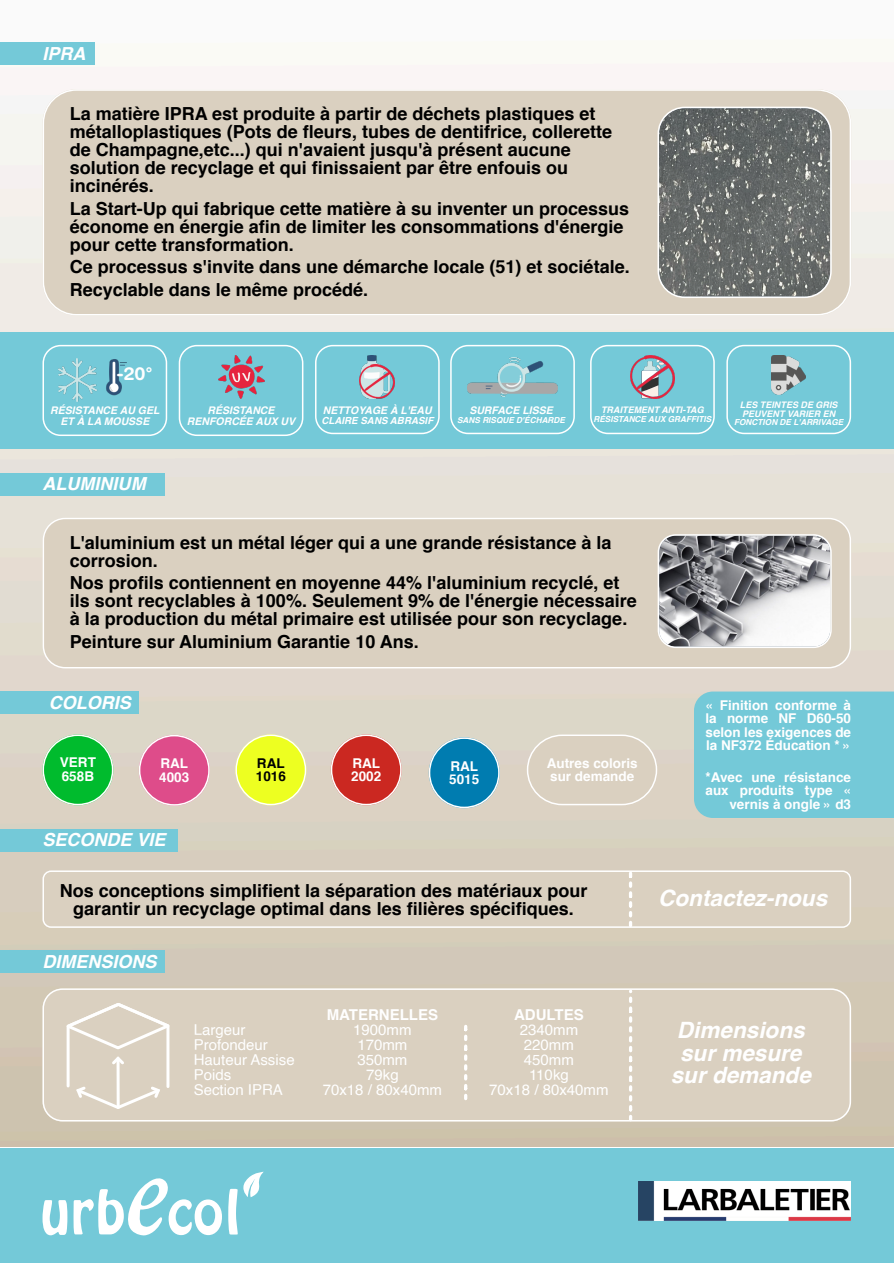
<style>
.page{position:relative;width:894px;height:1263px;background:#fff}
.page>*{position:absolute;margin:0;border:0;box-sizing:border-box;transform-origin:0 0}
.t1{font:italic 700 22.5px/22.5px "Helvetica";color:#fff;text-align:center}
.t2{font:700 18px/18px "Helvetica";color:#000}
.t3{font:italic 700 18px "Helvetica";color:#fff}
.t4{font:700 18px "Helvetica Rounded";color:#fff}
.t5{font:15px/15px "Helvetica";color:#fff;text-align:center}
.t6{font:700 15px "Helvetica";color:#fff}
.t7{font:700 13.5px/13.5px "Helvetica";color:#fff}
.t8{font:700 13.5px/13.5px "Helvetica";color:#000}
.t9{font:italic 700 10.5px/10.5px "Helvetica";color:#fff;text-align:center}
.t10{font:italic 700 9.75px "Helvetica";color:#fff}
.t11{font:italic 700 9px/9px "Helvetica";color:#fff}
.t12{font:italic 700 8.25px "Helvetica";color:#fff}
</style>
<div class="page">
<div style="left:0;top:1148px;width:893px;height:115px;background:#74c9d8"></div>
<img style="left:638px;top:1181px;width:212px;height:40px">
<svg style="left:42px;top:1200px;width:25px;height:35px"></svg>
<svg style="left:73px;top:1178px;width:149px;height:57px"></svg>
<svg style="left:228px;top:1172px;width:36px;height:62px"></svg>
<div style="left:0;top:950px;width:165px;height:23px;background:#74c9d8"></div>
<div style="left:0;top:829px;width:178px;height:22px;background:#74c9d8"></div>
<svg style="left:42px;top:870px;width:808px;height:58px;background:#dbd2c3"></svg>
<svg style="left:628px;top:873px;width:4px;height:53px"></svg>
<svg style="left:428px;top:737px;width:71px;height:71px;background:#3f97b9"></svg>
<svg style="left:526px;top:734px;width:131px;height:71px;background:#dcd2c3"></svg>
<svg style="left:235px;top:734px;width:71px;height:71px;background:#eaf552"></svg>
<div style="left:693px;top:691px;width:200px;height:127px;background:#74c9d8"></div>
<svg style="left:139px;top:735px;width:71px;height:71px;background:#df749e"></svg>
<svg style="left:42px;top:734px;width:71px;height:71px;background:#3fc45b"></svg>
<svg style="left:330px;top:734px;width:71px;height:71px;background:#d15a52"></svg>
<div style="left:0;top:691px;width:139px;height:23px;background:#74c9d8"></div>
<div style="left:43px;top:518px;width:807px;height:150px;background:#dad0c0"></div>
<svg style="left:657px;top:534px;width:174px;height:114px"></svg>
<div style="left:0;top:473px;width:165px;height:22px;background:#74c9d8"></div>
<div style="left:0;top:332px;width:893px;height:117px;background:#74c9d8"></div>
<svg style="left:726px;top:345px;width:124px;height:89px"></svg>
<svg style="left:315px;top:345px;width:124px;height:89px"></svg>
<img style="left:360px;top:355px;width:34px;height:44px">
<svg style="left:590px;top:345px;width:124px;height:89px"></svg>
<svg style="left:450px;top:345px;width:124px;height:89px"></svg>
<img style="left:467px;top:358px;width:90px;height:38px">
<svg style="left:179px;top:345px;width:124px;height:91px"></svg>
<img style="left:218px;top:355px;width:46px;height:44px">
<svg style="left:42px;top:345px;width:125px;height:91px"></svg>
<div style="left:43px;top:89px;width:807px;height:226px;background:#dad0c0"></div>
<svg style="left:657px;top:107px;width:174px;height:191px;background:#707372"></svg>
<div style="left:0;top:42px;width:95px;height:23px;background:#74c9d8"></div>
<div style="left:42px;top:988px;width:808px;height:133px;background:#dad0c0"></div>
<svg style="left:628px;top:991px;width:4px;height:129px"></svg>
<svg style="left:61px;top:1001px;width:114px;height:109px;background:#ded5c7"></svg>
<svg style="left:464px;top:1025px;width:3px;height:74px"></svg>
<p class="t3" style="left:42px;top:47px;width:45px">IPRA</p>
<p class="t2" style="left:70px;top:106px;width:544px">La matière IPRA est produite à partir de déchets plastiques et métalloplastiques (Pots de fleurs, tubes de dentifrice, collerette de Champagne,etc...) qui n'avaient jusqu'à présent aucune solution de recyclage et qui finissaient par être enfouis ou incinérés.</p>
<p class="t2" style="left:70px;top:200px;width:561px">La Start-Up qui fabrique cette matière à su inventer un processus économe en énergie afin de limiter les consommations d'énergie pour cette transformation.</p>
<p class="t2" style="left:70px;top:257px;width:561px;line-height:22.5px">Ce processus s'invite dans une démarche locale (51) et sociétale.<br>Recyclable dans le même procédé.</p>
<p class="t4" style="left:116px;top:367px;width:38px">-20°</p>
<p class="t9" style="left:50px;top:406px;width:111px">RÉSISTANCE AU GEL<br>ET À LA MOUSSE</p>
<p class="t3" style="left:43px;top:477px;width:104px">ALUMINIUM</p>
<p class="t9" style="left:187px;top:406px;width:110px">RÉSISTANCE<br>RENFORCÉE AUX UV</p>
<p class="t9" style="left:323px;top:406px;width:110px">NETTOYAGE À L'EAU</p>
<p class="t10" style="left:321px;top:417px;width:113px">CLAIRE SANS ABRASIF</p>
<p class="t9" style="left:469px;top:406px;width:85px">SURFACE LISSE</p>
<p class="t12" style="left:457px;top:417px;width:109px">SANS RISQUE D'ÉCHARDE</p>
<p class="t11" style="left:601px;top:406px;width:104px">TRAITEMENT ANTI-TAG</p>
<p class="t12" style="left:593px;top:415px;width:119px">RÉSISTANCE AUX GRAFFITIS</p>
<p class="t2" style="left:70px;top:534px;width:543px">L'aluminium est un métal léger qui a une grande résistance à la corrosion.</p>
<p class="t2" style="left:70px;top:575px;width:568px">Nos profils contiennent en moyenne 44% l'aluminium recyclé, et ils sont recyclables à 100%. Seulement 9% de l'énergie nécessaire à la production du métal primaire est utilisée pour son recyclage.</p>
<p class="t2" style="left:70px;top:633px;width:350px">Peinture sur Aluminium Garantie 10 Ans.</p>
<p class="t11" style="left:739px;top:400px;width:99px">LES TEINTES DE GRIS<br>PEUVENT VARIER EN</p>
<p class="t12" style="left:733px;top:419px;width:111px">FONCTION DE L'ARRIVAGE</p>
<p class="t3" style="left:49px;top:696px;width:84px">COLORIS</p>
<p class="t7" style="left:60px;top:757px;width:38px">VERT<br>658B</p>
<p class="t7" style="left:351px;top:757px;width:32px">RAL<br>2002</p>
<p class="t8" style="left:256px;top:757px;width:32px">RAL<br>1016</p>
<p class="t7" style="left:159px;top:757px;width:32px">RAL<br>4003</p>
<p class="t3" style="left:42px;top:833px;width:125px">SECONDE VIE</p>
<p class="t7" style="left:449px;top:760px;width:32px">RAL<br>5015</p>
<p class="t7" style="left:546px;top:757px;width:92px">Autres coloris sur demande</p>
<p class="t2" style="left:60px;top:883px;width:529px;text-align:center">Nos conceptions simplifient la séparation des matériaux pour garantir un recyclage optimal dans les filières spécifiques.</p>
<p class="t3" style="left:42px;top:954px;width:116px">DIMENSIONS</p>
<p class="t7" style="left:705px;top:699px;width:147px;text-align:justify">« Finition conforme à la norme NF D60-50 selon les exigences de la NF372 Éducation * »</p>
<p class="t7" style="left:705px;top:771px;width:147px;text-align:right">*Avec une résistance aux produits type « vernis à ongle » d3</p>
<p class="t1" style="left:658px;top:888px;width:170px">Contactez-nous</p>
<p class="t5" style="left:194px;top:1023px;width:102px;text-align:left">Largeur<br>Profondeur<br>Hauteur Assise<br>Poids<br>Section IPRA</p>
<p class="t6" style="left:326px;top:1009px;width:113px">MATERNELLES</p>
<p class="t5" style="left:322px;top:1023px;width:121px">1900mm<br>170mm<br>350mm<br>79kg<br>70x18 / 80x40mm</p>
<p class="t6" style="left:514px;top:1009px;width:71px">ADULTES</p>
<p class="t5" style="left:489px;top:1023px;width:121px">2340mm<br>220mm<br>450mm<br>110kg<br>70x18 / 80x40mm</p>
<p class="t1" style="left:670px;top:1020px;width:142px">Dimensions sur mesure sur demande</p>
</div>
